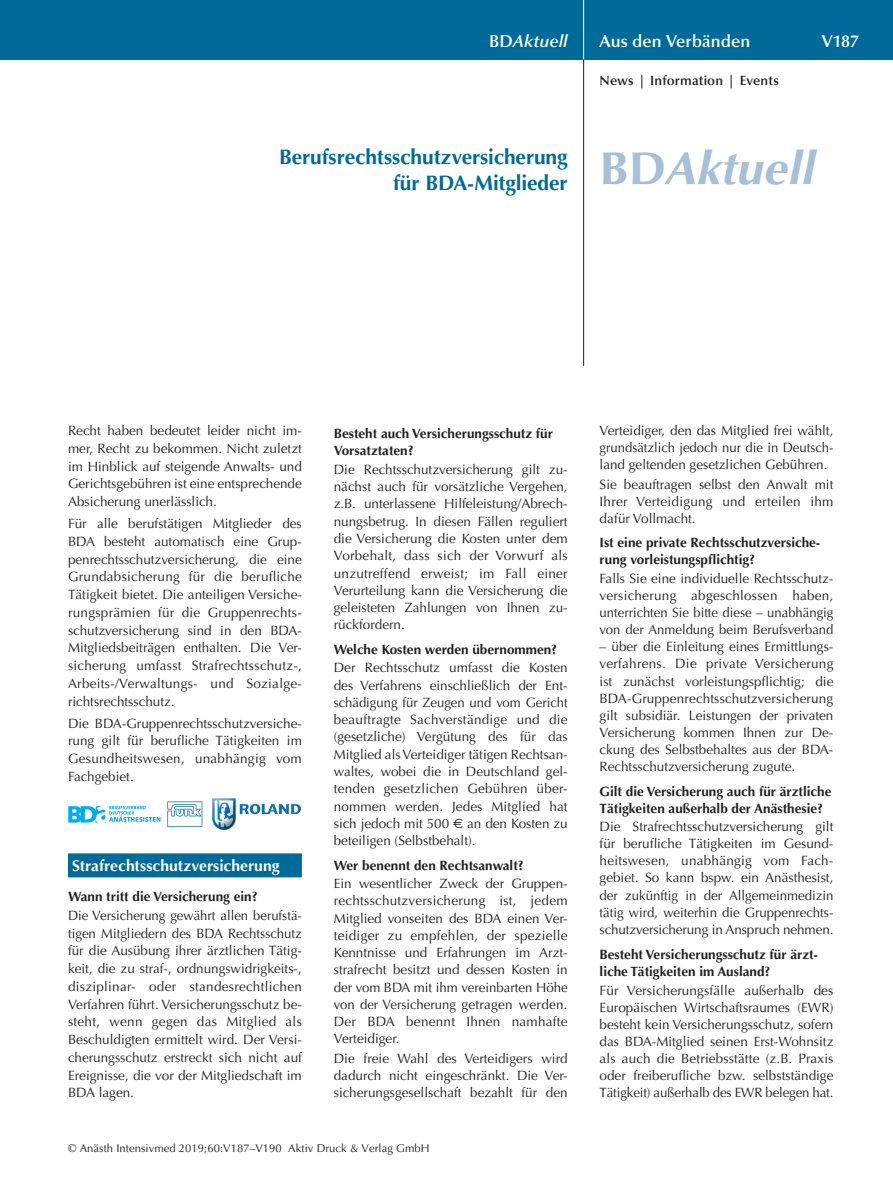
<style>
.page{position:relative;width:893px;height:1191px;background:#fff}
.page>*{position:absolute;margin:0;border:0;box-sizing:border-box;transform-origin:0 0}
.t1{font:italic 700 46.05px "Optima";color:#a5c0d7;scale:1.04 1}
.t2{font:700 21px/25.5px "Optima";letter-spacing:-.005em;color:#006b98;text-align:right}
.t3{font:600 17.25px "Optima";color:#fff}
.t4{font:italic 600 17.25px "Optima";letter-spacing:.005em;color:#fff}
.t5{font:700 15.75px "Optima";color:#fff}
.t6{font:13.5px/17.2px "Optima";color:#231f20;text-align:justify}
.t7{font:700 13.5px/17.1px "Optima";color:#231f20}
.t8{font:600 13.5px "Optima";letter-spacing:.01em;color:#231f20}
.t9{font:11.25px "Optima";letter-spacing:.005em;color:#231f20}
.s1{font-style:normal}
.s2{font-family:"Euro Sans"}
</style>
<div class="page">
<div style="left:0;top:0;width:893px;height:60px;background:#006b98"></div>
<hr style="left:583px;top:0;width:1px;height:60px;background:#fff">
<hr style="left:583px;top:60px;width:1px;height:306px;background:#231f20">
<div style="left:68px;top:853px;width:234px;height:24px;background:#006b98"></div>
<svg style="left:68px;top:806px;width:92px;height:16px"></svg>
<svg style="left:167px;top:801px;width:35px;height:26px"></svg>
<img style="left:213px;top:798px;width:87px;height:32px">
<p class="t4" style="left:489px;top:31px;width:80px"><span class="s1">BD</span>Aktuell</p>
<h2 class="t2" style="left:279px;top:145px;width:290px">Berufsrechtsschutzversicherung für BDA-Mitglieder</h2>
<p class="t3" style="left:600px;top:31px;width:152px">Aus den Verbänden</p>
<p class="t3" style="left:822px;top:31px;width:39px">V187</p>
<p class="t8" style="left:600px;top:73px;width:181px">News | Information | Events</p>
<h1 class="t1" style="left:600px;top:141px;width:207px"><span class="s1">BD</span>Aktuell</h1>
<p class="t6" style="left:68px;top:422px;width:235px;line-height:17.7px">Recht haben bedeutet leider nicht im&shy;mer, Recht zu bekommen. Nicht zuletzt im Hinblick auf steigende Anwalts- und Gerichtsgebühren ist eine entsprechende Absicherung unerlässlich.</p>
<p class="t6" style="left:68px;top:515px;width:235px;line-height:17.7px">Für alle berufstätigen Mitglieder des BDA besteht automatisch eine Grup&shy;penrechtsschutzversicherung, die eine Grundabsicherung für die berufliche Tätigkeit bietet. Die anteiligen Versiche&shy;rungsprämien für die Gruppenrechts&shy;schutzversicherung sind in den BDA-Mitgliedsbeiträgen enthalten. Die Ver&shy;sicherung umfasst Strafrechtsschutz-, Arbeits-/Verwaltungs- und Sozialge&shy;richtsrechtsschutz.</p>
<p class="t6" style="left:68px;top:714px;width:235px;line-height:17.9px">Die BDA-Gruppenrechtsschutzversiche&shy;rung gilt für berufliche Tätigkeiten im Gesundheitswesen, unabhängig vom Fachgebiet.</p>
<p class="t5" style="left:72px;top:856px;width:209px">Strafrechtsschutzversicherung</p>
<p class="t7" style="left:68px;top:888px;width:191px">Wann tritt die Versicherung ein?</p>
<p class="t6" style="left:68px;top:906px;width:235px;line-height:17.7px;text-align:left">Die Versicherung gewährt allen berufstä&shy;tigen Mitgliedern des BDA Rechtsschutz für die Ausübung ihrer ärztlichen Tätig&shy;keit, die zu straf-, ordnungswidrigkeits-, disziplinar- oder standesrechtlichen Verfahren führt. Versicherungsschutz be-‑ steht, wenn gegen das Mitglied als Beschuldigten ermittelt wird. Der Versi&shy;cherungsschutz erstreckt sich nicht auf Ereignisse, die vor der Mitgliedschaft im BDA lagen.</p>
<p class="t7" style="left:334px;top:425px;width:221px">Besteht auch Versicherungsschutz für<br>Vorsatztaten?</p>
<p class="t6" style="left:334px;top:461px;width:235px">Die Rechtsschutzversicherung gilt zu&shy;nächst auch für vorsätzliche Vergehen, z.B. unterlassene Hilfeleistung/Abrech&shy;nungsbetrug. In diesen Fällen reguliert die Versicherung die Kosten unter dem Vorbehalt, dass sich der Vorwurf als unzutreffend erweist; im Fall einer Verurteilung kann die Versicherung die geleisteten Zahlungen von Ihnen zu&shy;rückfordern.</p>
<p class="t7" style="left:334px;top:641px;width:225px">Welche Kosten werden übernommen?</p>
<p class="t6" style="left:334px;top:659px;width:235px">Der Rechtsschutz umfasst die Kosten des Verfahrens einschließlich der Ent&shy;schädigung für Zeugen und vom Gericht beauftragte Sachverständige und die (gesetzliche) Vergütung des für das Mitglied als Verteidiger tätigen Rechtsan&shy;waltes, wobei die in Deutschland gel&shy;tenden gesetzlichen Gebühren über&shy;nommen werden. Jedes Mitglied hat sich jedoch mit 500 <span class="s2">€</span> an den Kosten zu beteiligen (Selbstbehalt).</p>
<p class="t7" style="left:334px;top:856px;width:192px">Wer benennt den Rechtsanwalt?</p>
<p class="t6" style="left:334px;top:875px;width:235px">Ein wesentlicher Zweck der Gruppen&shy;rechtsschutzversicherung ist, jedem Mitglied vonseiten des BDA einen Ver&shy;teidiger zu empfehlen, der spezielle Kenntnisse und Erfahrungen im Arzt&shy;strafrecht besitzt und dessen Kosten in der vom BDA mit ihm vereinbarten Höhe von der Versicherung getragen werden.<br>Der BDA benennt Ihnen namhafte Verteidiger.</p>
<p class="t6" style="left:334px;top:1049px;width:235px">Die freie Wahl des Verteidigers wird dadurch nicht eingeschränkt. Die Ver&shy;sicherungsgesellschaft bezahlt für den</p>
<p class="t9" style="left:68px;top:1142px;width:363px">© Anästh Intensivmed 2019;60:V187–V190 Aktiv Druck &amp; Verlag GmbH</p>
<p class="t6" style="left:600px;top:422px;width:235px">Verteidiger, den das Mitglied frei wählt, grundsätzlich jedoch nur die in Deutsch&shy;land geltenden gesetzlichen Gebühren.</p>
<p class="t6" style="left:600px;top:476px;width:235px">Sie beauftragen selbst den Anwalt mit Ihrer Verteidigung und erteilen ihm dafür Vollmacht.</p>
<p class="t7" style="left:600px;top:534px;width:222px">Ist eine private Rechtsschutzversiche&shy;rung vorleistungspflichtig?</p>
<p class="t6" style="left:600px;top:570px;width:235px">Falls Sie eine individuelle Rechtsschutz&shy;versicherung abgeschlossen haben, unterrichten Sie bitte diese – unabhängig von der Anmeldung beim Berufsverband</p>
<p class="t6" style="left:600px;top:638px;width:235px">– über die Einleitung eines Ermittlungs&shy;verfahrens. Die private Versicherung ist zunächst vorleistungspflichtig; die BDA-Gruppenrechtsschutzversicherung gilt subsidiär. Leistungen der privaten Versicherung kommen Ihnen zur De&shy;ckung des Selbstbehaltes aus der BDA-Rechtsschutzversicherung zugute.</p>
<p class="t7" style="left:600px;top:782px;width:233px">Gilt die Versicherung auch für ärztliche<br>Tätigkeiten außerhalb der Anästhesie?</p>
<p class="t6" style="left:600px;top:818px;width:235px">Die Strafrechtsschutzversicherung gilt für berufliche Tätigkeiten im Gesund&shy;heitswesen, unabhängig vom Fach&shy;gebiet. So kann bspw. ein Anästhesist, der zukünftig in der Allgemeinmedizin tätig wird, weiterhin die Gruppenrechts&shy;schutzversicherung in Anspruch nehmen.</p>
<p class="t7" style="left:600px;top:946px;width:219px">Besteht Versicherungsschutz für ärzt&shy;liche Tätigkeiten im Ausland?</p>
<p class="t6" style="left:600px;top:981px;width:235px">Für Versicherungsfälle außerhalb des Europäischen Wirtschaftsraumes (EWR) besteht kein Versicherungsschutz, sofern das BDA-Mitglied seinen Erst-Wohnsitz als auch die Betriebsstätte (z.B. Praxis oder freiberufliche bzw. selbstständige Tätigkeit) außerhalb des EWR belegen hat.</p>
</div>
